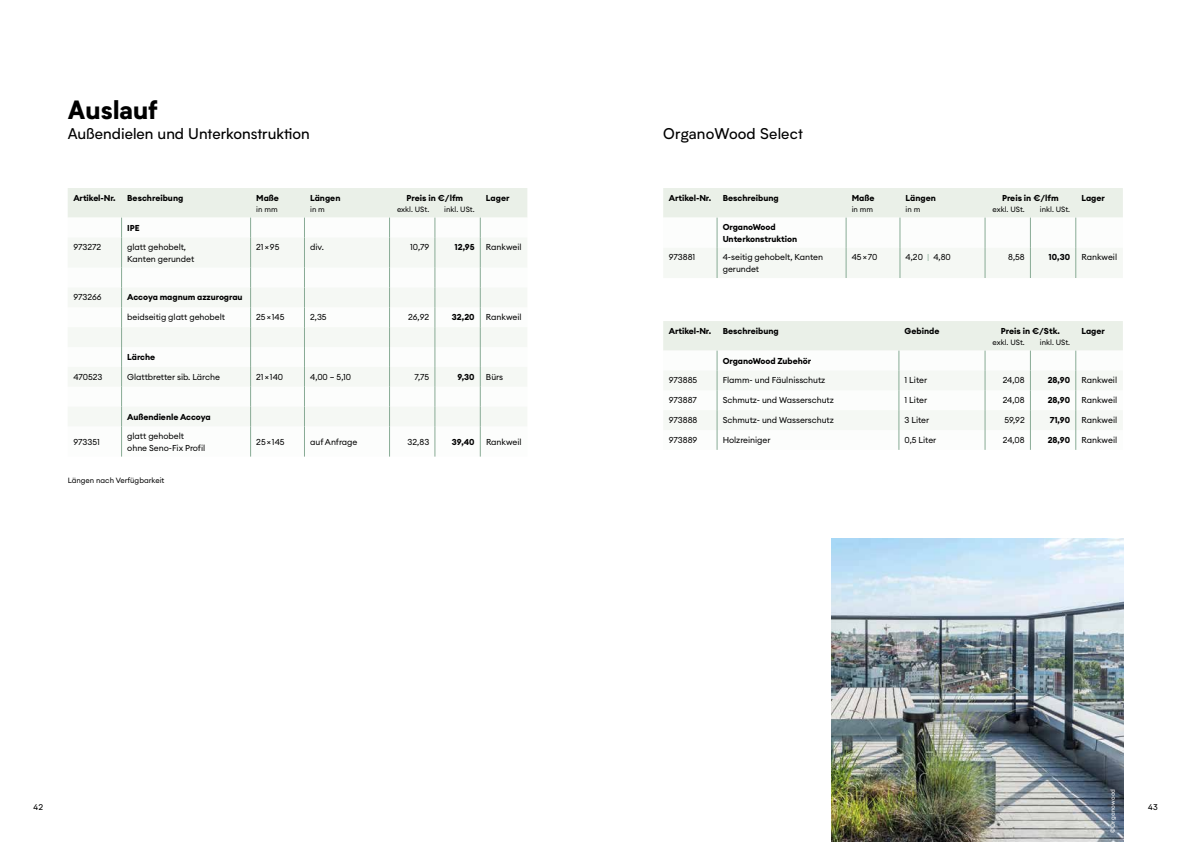
<style>
.page{position:relative;width:1191px;height:842px;background:#fff}
.page>*{position:absolute;margin:0;border:0;box-sizing:border-box;transform-origin:0 0}
.t1{font:900 25px "Biotif";letter-spacing:.01em;color:#000}
.t2{font:15px "Biotif";color:#000}
.t3{font:8.5px/12px "Euclid Circular A";letter-spacing:-.005em;color:#000}
.t4{font:700 8.5px/12px "Euclid Circular A";letter-spacing:-.005em;color:#000}
.t5{font:8px "Biotif";color:#000}
.t6{font:7.5px "Euclid Circular A";color:#000}
.t7{font:6px "Euclid Circular A";letter-spacing:.03em;color:#fff}
.s1{color:#88ab95}
</style>
<div class="page">
<div style="left:68px;top:237px;width:459px;height:189px;background:#f5f8f4"></div>
<hr style="left:121px;top:237px;width:1px;height:31px;background:#88ab95">
<hr style="left:435px;top:237px;width:1px;height:31px;background:#88ab95">
<svg style="left:121px;top:268px;width:1px;height:158px"></svg>
<svg style="left:435px;top:268px;width:1px;height:158px"></svg>
<hr style="left:121px;top:426px;width:1px;height:31px;background:#88ab95">
<hr style="left:435px;top:426px;width:1px;height:31px;background:#88ab95">
<hr style="left:250px;top:237px;width:1px;height:31px;background:#88ab95">
<hr style="left:304px;top:237px;width:1px;height:31px;background:#88ab95">
<hr style="left:389px;top:237px;width:1px;height:31px;background:#88ab95">
<svg style="left:250px;top:268px;width:1px;height:158px"></svg>
<svg style="left:304px;top:268px;width:1px;height:158px"></svg>
<svg style="left:389px;top:268px;width:1px;height:158px"></svg>
<hr style="left:250px;top:426px;width:1px;height:31px;background:#88ab95">
<hr style="left:304px;top:426px;width:1px;height:31px;background:#88ab95">
<hr style="left:389px;top:426px;width:1px;height:31px;background:#88ab95">
<svg style="left:68px;top:188px;width:459px;height:49px"></svg>
<hr style="left:480px;top:237px;width:1px;height:31px;background:#88ab95">
<svg style="left:480px;top:268px;width:1px;height:158px"></svg>
<hr style="left:480px;top:426px;width:1px;height:31px;background:#88ab95">
<svg style="left:663px;top:188px;width:459px;height:90px"></svg>
<hr style="left:717px;top:218px;width:1px;height:30px;background:#88ab95">
<hr style="left:1030px;top:218px;width:1px;height:30px;background:#88ab95">
<hr style="left:717px;top:248px;width:1px;height:30px;background:#88ab95">
<hr style="left:1030px;top:248px;width:1px;height:30px;background:#88ab95">
<hr style="left:846px;top:218px;width:1px;height:30px;background:#88ab95">
<hr style="left:899px;top:218px;width:1px;height:30px;background:#88ab95">
<hr style="left:985px;top:218px;width:1px;height:30px;background:#88ab95">
<hr style="left:846px;top:248px;width:1px;height:30px;background:#88ab95">
<hr style="left:899px;top:248px;width:1px;height:30px;background:#88ab95">
<hr style="left:985px;top:248px;width:1px;height:30px;background:#88ab95">
<hr style="left:1075px;top:218px;width:1px;height:30px;background:#88ab95">
<hr style="left:1075px;top:248px;width:1px;height:30px;background:#88ab95">
<svg style="left:663px;top:321px;width:459px;height:129px"></svg>
<img style="left:831px;top:538px;width:292px;height:304px">
<h1 class="t1" style="left:68px;top:90px;width:92px">Auslauf</h1>
<h2 class="t2" style="left:68px;top:123px;width:244px">Außendielen und Unterkonstruktion</h2>
<p class="t4" style="left:73px;top:192px;width:44px">Artikel-Nr.</p>
<p class="t4" style="left:127px;top:192px;width:58px">Beschreibung</p>
<p class="t4" style="left:256px;top:192px;width:24px">Maße</p>
<p class="t4" style="left:310px;top:192px;width:32px">Längen</p>
<p class="t4" style="left:406px;top:192px;width:58px">Preis in €/lfm</p>
<p class="t4" style="left:486px;top:192px;width:25px">Lager</p>
<p class="t6" style="left:256px;top:204px;width:23px">in mm</p>
<p class="t6" style="left:310px;top:204px;width:16px">in m</p>
<p class="t6" style="left:397px;top:204px;width:34px">exkl. USt.</p>
<p class="t6" style="left:444px;top:204px;width:32px">inkl. USt.</p>
<p class="t4" style="left:127px;top:222px;width:14px">IPE</p>
<p class="t3" style="left:73px;top:241px;width:29px">973272</p>
<p class="t3" style="left:127px;top:241px;width:69px">glatt gehobelt,<br>Kanten gerundet</p>
<p class="t3" style="left:256px;top:241px;width:25px">21 × 95</p>
<p class="t3" style="left:310px;top:241px;width:15px">div.</p>
<p class="t3" style="left:410px;top:241px;width:21px">10,79</p>
<p class="t4" style="left:454px;top:241px;width:22px">12,95</p>
<p class="t3" style="left:486px;top:241px;width:37px">Rankweil</p>
<p class="t3" style="left:73px;top:291px;width:30px">973266</p>
<p class="t4" style="left:127px;top:291px;width:117px">Accoya magnum azzurograu</p>
<p class="t3" style="left:127px;top:311px;width:99px">beidseitig glatt gehobelt</p>
<p class="t3" style="left:256px;top:311px;width:30px">25 × 145</p>
<p class="t3" style="left:310px;top:311px;width:18px">2,35</p>
<p class="t3" style="left:408px;top:311px;width:23px">26,92</p>
<p class="t4" style="left:452px;top:311px;width:24px">32,20</p>
<p class="t3" style="left:486px;top:311px;width:37px">Rankweil</p>
<p class="t4" style="left:127px;top:351px;width:29px">Lärche</p>
<p class="t3" style="left:73px;top:371px;width:31px">470523</p>
<p class="t3" style="left:127px;top:371px;width:94px">Glattbretter sib. Lärche</p>
<p class="t3" style="left:256px;top:371px;width:28px">21 × 140</p>
<p class="t3" style="left:310px;top:371px;width:42px">4,00 – 5,10</p>
<p class="t3" style="left:414px;top:371px;width:16px">7,75</p>
<p class="t4" style="left:457px;top:371px;width:19px">9,30</p>
<p class="t3" style="left:486px;top:371px;width:19px">Bürs</p>
<p class="t4" style="left:127px;top:411px;width:85px">Außendienle Accoya</p>
<p class="t3" style="left:73px;top:436px;width:28px">973351</p>
<p class="t3" style="left:127px;top:430px;width:79px">glatt gehobelt ohne Seno-Fix Profil</p>
<p class="t3" style="left:256px;top:436px;width:30px">25 × 145</p>
<p class="t3" style="left:310px;top:436px;width:49px">auf Anfrage</p>
<p class="t3" style="left:407px;top:436px;width:23px">32,83</p>
<p class="t4" style="left:452px;top:436px;width:24px">39,40</p>
<p class="t3" style="left:486px;top:436px;width:37px">Rankweil</p>
<p class="t6" style="left:68px;top:475px;width:98px">Längen nach Verfügbarkeit</p>
<h2 class="t2" style="left:663px;top:123px;width:141px">OrganoWood Select</h2>
<p class="t4" style="left:669px;top:192px;width:44px">Artikel-Nr.</p>
<p class="t4" style="left:722px;top:192px;width:58px">Beschreibung</p>
<p class="t4" style="left:851px;top:192px;width:24px">Maße</p>
<p class="t4" style="left:905px;top:192px;width:32px">Längen</p>
<p class="t4" style="left:1002px;top:192px;width:58px">Preis in €/lfm</p>
<p class="t4" style="left:1081px;top:192px;width:25px">Lager</p>
<p class="t6" style="left:851px;top:204px;width:23px">in mm</p>
<p class="t6" style="left:905px;top:204px;width:16px">in m</p>
<p class="t6" style="left:992px;top:204px;width:34px">exkl. USt.</p>
<p class="t6" style="left:1039px;top:204px;width:32px">inkl. USt.</p>
<p class="t4" style="left:722px;top:221px;width:76px">OrganoWood<br>Unterkonstruktion</p>
<p class="t3" style="left:669px;top:251px;width:28px">973881</p>
<p class="t3" style="left:722px;top:251px;width:102px">4-seitig gehobelt, Kanten gerundet</p>
<p class="t3" style="left:851px;top:251px;width:27px">45 × 70</p>
<p class="t3" style="left:905px;top:251px;width:47px">4,20 <span class="s1">|</span> 4,80</p>
<p class="t3" style="left:1008px;top:251px;width:18px">8,58</p>
<p class="t4" style="left:1048px;top:251px;width:23px">10,30</p>
<p class="t3" style="left:1081px;top:251px;width:37px">Rankweil</p>
<p class="t4" style="left:669px;top:325px;width:44px">Artikel-Nr.</p>
<p class="t4" style="left:722px;top:325px;width:58px">Beschreibung</p>
<p class="t4" style="left:904px;top:325px;width:36px">Gebinde</p>
<p class="t4" style="left:1000px;top:325px;width:61px">Preis in €/Stk.</p>
<p class="t4" style="left:1081px;top:325px;width:25px">Lager</p>
<p class="t6" style="left:992px;top:337px;width:34px">exkl. USt.</p>
<p class="t6" style="left:1039px;top:337px;width:32px">inkl. USt.</p>
<p class="t4" style="left:722px;top:355px;width:90px">OrganoWood Zubehör</p>
<p class="t3" style="left:669px;top:374px;width:30px">973885</p>
<p class="t3" style="left:722px;top:374px;width:104px">Flamm- und Fäulnisschutz</p>
<p class="t3" style="left:904px;top:374px;width:24px">1 Liter</p>
<p class="t3" style="left:1002px;top:374px;width:24px">24,08</p>
<p class="t4" style="left:1047px;top:374px;width:24px">28,90</p>
<p class="t3" style="left:1081px;top:374px;width:37px">Rankweil</p>
<p class="t3" style="left:669px;top:394px;width:30px">973887</p>
<p class="t3" style="left:722px;top:394px;width:113px">Schmutz- und Wasserschutz</p>
<p class="t3" style="left:904px;top:394px;width:24px">1 Liter</p>
<p class="t3" style="left:1002px;top:394px;width:24px">24,08</p>
<p class="t4" style="left:1047px;top:394px;width:24px">28,90</p>
<p class="t3" style="left:1081px;top:394px;width:37px">Rankweil</p>
<p class="t3" style="left:669px;top:414px;width:30px">973888</p>
<p class="t3" style="left:722px;top:414px;width:113px">Schmutz- und Wasserschutz</p>
<p class="t3" style="left:904px;top:414px;width:26px">3 Liter</p>
<p class="t3" style="left:1004px;top:414px;width:22px">59,92</p>
<p class="t4" style="left:1049px;top:414px;width:22px">71,90</p>
<p class="t3" style="left:1081px;top:414px;width:37px">Rankweil</p>
<p class="t3" style="left:669px;top:433px;width:30px">973889</p>
<p class="t3" style="left:723px;top:433px;width:49px">Holzreiniger</p>
<p class="t3" style="left:904px;top:433px;width:33px">0,5 Liter</p>
<p class="t3" style="left:1002px;top:433px;width:24px">24,08</p>
<p class="t4" style="left:1047px;top:434px;width:24px">28,90</p>
<p class="t3" style="left:1081px;top:433px;width:37px">Rankweil</p>
<p class="t7" style="left:1108px;top:833px;width:46px;rotate:-90deg">©Organowood</p>
<p class="t5" style="left:33px;top:801px;width:11px">42</p>
<p class="t5" style="left:1147px;top:801px;width:11px">43</p>
</div>
